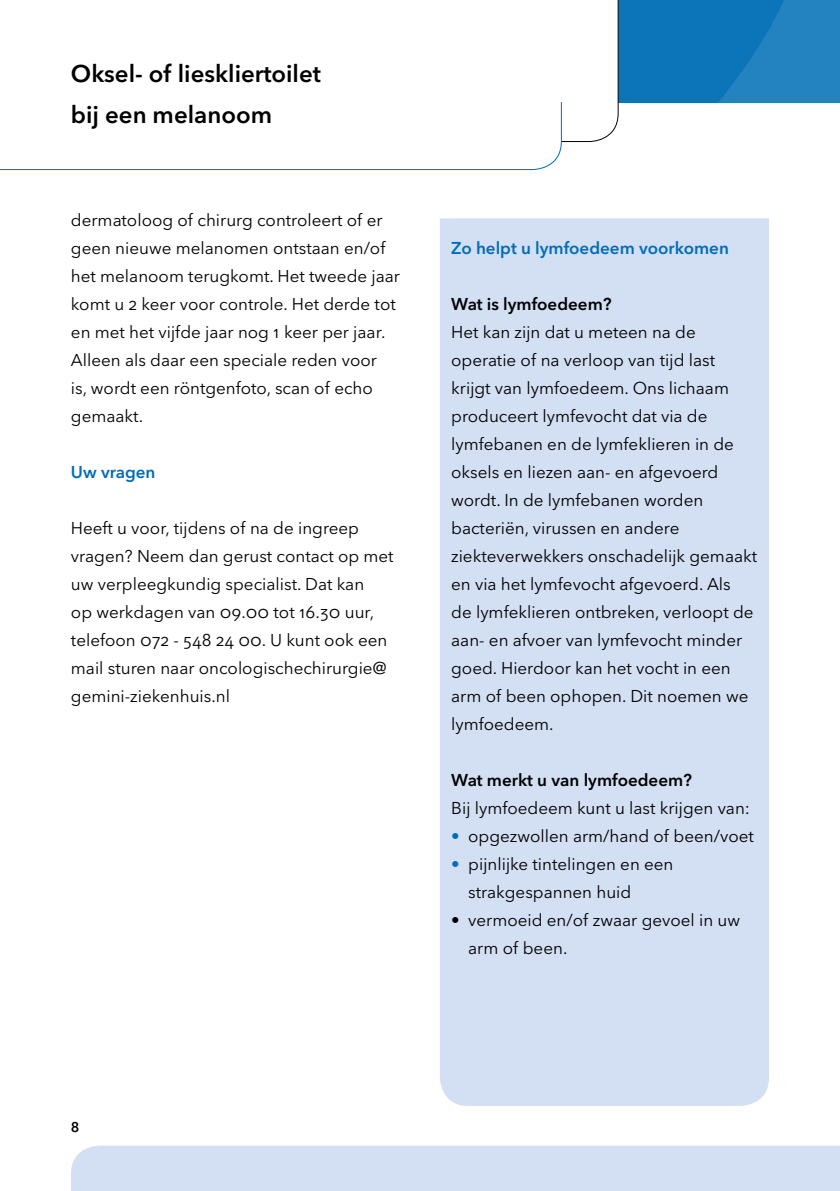
<style>
.page{position:relative;width:840px;height:1191px;background:#fff}
.page>*{position:absolute;margin:0;border:0;box-sizing:border-box;transform-origin:0 0}
.t1{font:600 24px/40px "Avenir Next LT Pro";color:#000}
.t2{font:17px/28px "Avenir Next LT Pro";color:#000}
.t3{font:600 17px "Avenir Next LT Pro";color:#000}
.t4{font:600 17px "Avenir Next LT Pro";color:#006db8}
.t5{font:600 14px "Avenir Next LT Pro";color:#000}
.s1{color:#006db8}
</style>
<div class="page">
<svg style="left:618px;top:0;width:221px;height:102px;background:#147abc"></svg>
<svg style="left:0;top:102px;width:562px;height:69px"></svg>
<div style="left:71px;top:1145px;width:768px;height:46px;background:#d3dff3"></div>
<div style="left:440px;top:218px;width:328px;height:888px;background:#d3dff3"></div>
<h1 class="t1" style="left:71px;top:54px;width:251px">Oksel- of lieskliertoilet bij een melanoom</h1>
<p class="t2" style="left:71px;top:206px;width:330px">dermatoloog of chirurg controleert of er geen nieuwe melanomen ontstaan en/of het melanoom terugkomt. Het tweede jaar komt u 2 keer voor controle. Het derde tot en met het vijfde jaar nog 1 keer per jaar.<br>Alleen als daar een speciale reden voor<br>is, wordt een röntgenfoto, scan of echo gemaakt.</p>
<p class="t4" style="left:71px;top:462px;width:86px">Uw vragen</p>
<p class="t2" style="left:71px;top:514px;width:324px">Heeft u voor, tijdens of na de ingreep vragen? Neem dan gerust contact op met uw verpleegkundig specialist. Dat kan<br>op werkdagen van 09.00 tot 16.30 uur, telefoon 072 - 548 24 00. U kunt ook een mail sturen naar oncologischechirurgie@ gemini-ziekenhuis.nl</p>
<p class="t4" style="left:451px;top:238px;width:279px">Zo helpt u lymfoedeem voorkomen</p>
<p class="t3" style="left:451px;top:294px;width:162px">Wat is lymfoedeem?</p>
<p class="t2" style="left:451px;top:318px;width:307px">Het kan zijn dat u meteen na de operatie of na verloop van tijd last krijgt van lymfoedeem. Ons lichaam produceert lymfevocht dat via de lymfebanen en de lymfeklieren in de oksels en liezen aan- en afgevoerd wordt. In de lymfebanen worden bacteriën, virussen en andere ziekteverwekkers onschadelijk gemaakt en via het lymfevocht afgevoerd. Als<br>de lymfeklieren ontbreken, verloopt de aan- en afvoer van lymfevocht minder goed. Hierdoor kan het vocht in een arm of been ophopen. Dit noemen we lymfoedeem.</p>
<p class="t3" style="left:451px;top:770px;width:242px">Wat merkt u van lymfoedeem?</p>
<p class="t2" style="left:451px;top:794px;width:300px">Bij lymfoedeem kunt u last krijgen van:</p>
<p class="t2" style="left:451px;top:822px;width:304px"><span class="s1">•</span> opgezwollen arm/hand of been/voet</p>
<p class="t2" style="left:468px;top:850px;width:207px;text-indent:-17px"><span class="s1">•</span> pijnlijke tintelingen en een strakgespannen huid</p>
<p class="t2" style="left:468px;top:906px;width:273px;text-indent:-17px">• vermoeid en/of zwaar gevoel in uw arm of been.</p>
<p class="t5" style="left:71px;top:1118px;width:10px">8</p>
</div>
